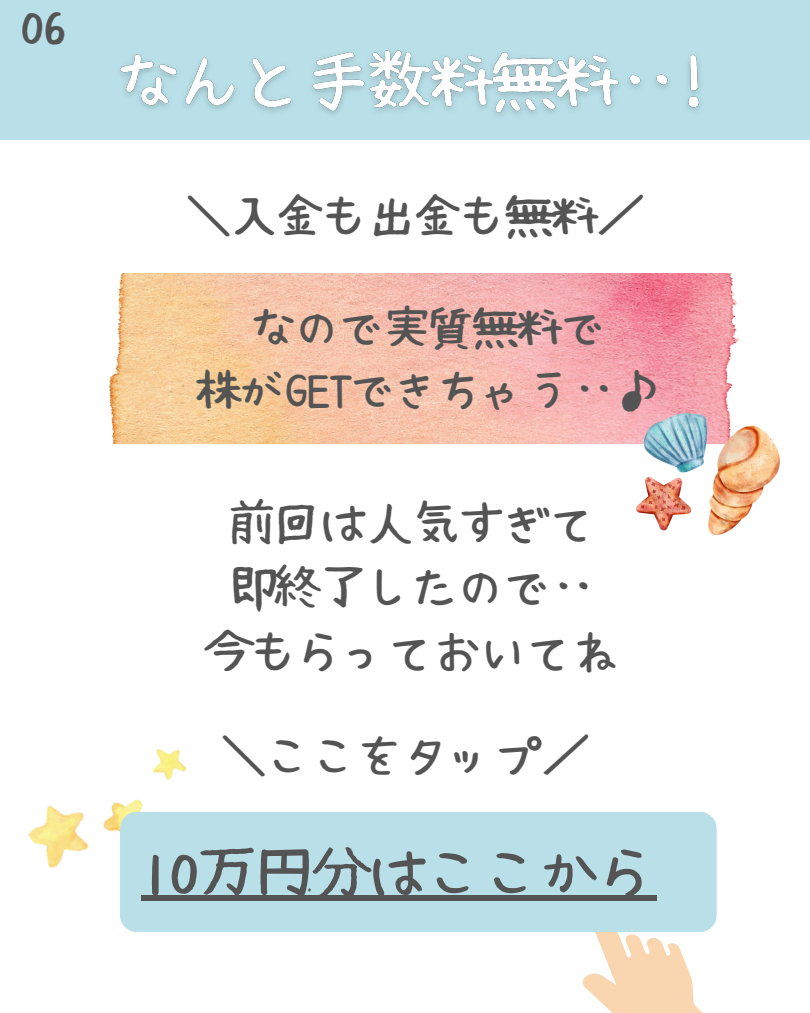
<style>
.page{position:relative;width:810px;height:1013px;background:#fff}
.page>*{position:absolute;margin:0;border:0;box-sizing:border-box;transform-origin:0 0}
.t1{font:57.3px "Hanazome Font";color:#545454}
.t2{font:46px "Hanazome Font";color:#545454}
.t3{font:45.8px "Hanazome Font";color:#545454}
.t4{font:45.3px "Hanazome Font";color:#545454}
.t5{font:44.3px/61.9px "Hanazome Font";color:#545454;text-align:center}
</style>
<div class="page">
<div style="left:0;top:0;width:810px;height:140px;background:#b9e0e9"></div>
<img style="left:109px;top:273px;width:630px;height:170px">
<img style="left:636px;top:414px;width:144px;height:120px">
<svg style="left:582px;top:930px;width:126px;height:82px"></svg>
<img style="left:120px;top:50px;width:581px;height:66px">
<img style="left:28px;top:749px;width:158px;height:119px">
<div style="left:120px;top:812px;width:597px;height:120px;background:#b9e0e9;border-radius:17px"></div>
<div style="left:141px;top:895px;width:516px;height:5px;background:#545454"></div>
<p class="t4" style="left:21px;top:4px;width:47px">06</p>
<p class="t3" style="left:186px;top:193px;width:460px">＼入金も出金も無料／</p>
<h2 class="t5" style="left:197px;top:296px;width:466px">なので実質無料で<br>株がGETできちゃう‥♪</h2>
<p class="t2" style="left:229px;top:499px;width:370px">前回は人気すぎて</p>
<p class="t2" style="left:229px;top:563px;width:370px">即終了したので‥</p>
<p class="t2" style="left:206px;top:628px;width:416px">今もらっておいてね</p>
<p class="t2" style="left:221px;top:732px;width:370px">＼ここをタップ／</p>
<p class="t1" style="left:141px;top:843px;width:517px">10万円分はここから</p>
</div>
